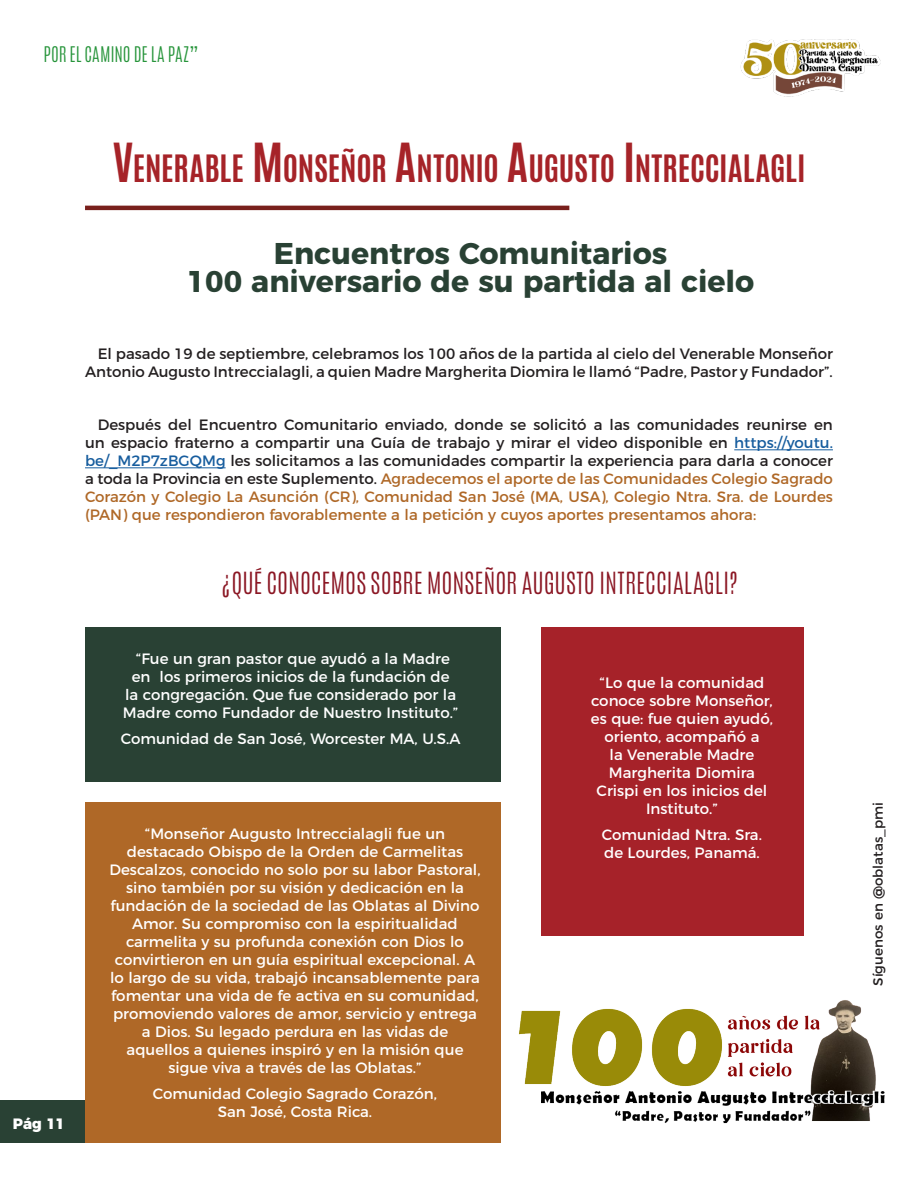
<style>
.page{position:relative;width:918px;height:1188px;background:#fff}
.page>*{position:absolute;margin:0;border:0;box-sizing:border-box;transform-origin:0 0}
.Títulos_Antonio_30{font:700 31.5px "Antonio";letter-spacing:-.005em;color:#a62328}
.Título_negrita__AZUL{font:700 30px "Montserrat";color:#294134}
.Antonio_naranja_LIGT{font:300 25.5px "Antonio";color:#8b1724}
.t1{font:300 18px "Antonio";color:#26943a}
.Montserrat_párrafo_1{font:15px/18px "Montserrat";color:#fff;text-align:center}
.Montserrat_párrafo_1-2{font:15px/18px "Montserrat";color:#231f20;text-align:right}
.t2{font:800 15px "Montserrat";color:#fff}
.t3{font:13.5px "Montserrat";color:#231f20}
.s1{font-size:45px}
.s2{color:#175d9e}
.s3{color:#af6827}
</style>
<div class="page">
<div style="left:0;top:1100px;width:112px;height:43px;background:#294134"></div>
<img style="left:740px;top:39px;width:141px;height:58px">
<div style="left:85px;top:627px;width:416px;height:155px;background:#294134"></div>
<div style="left:541px;top:627px;width:263px;height:309px;background:#a62229"></div>
<div style="left:85px;top:802px;width:416px;height:341px;background:#af6827"></div>
<hr style="left:734px;top:449px;width:99px;height:1px;background:#175d9e">
<hr style="left:85px;top:467px;width:141px;height:1px;background:#175d9e">
<hr style="left:85px;top:206px;width:484px;height:4px;background:#79201c">
<img style="left:519px;top:1000px;width:366px;height:124px">
<p class="t1" style="left:43px;top:42px;width:157px">POR EL CAMINO DE LA PAZ”</p>
<p class="Títulos_Antonio_30" style="left:112px;top:144px;width:695px"><span class="s1">V</span>ENERABLE <span class="s1">M</span> ONSEÑOR <span class="s1">A</span>NTONIO <span class="s1">A</span>UGUSTO <span class="s1">I</span> NTRECCIALAGLI</p>
<p class="Título_negrita__AZUL" style="left:274px;top:228px;width:395px">Encuentros Comunitarios</p>
<p class="Título_negrita__AZUL" style="left:187px;top:257px;width:569px">100 aniversario de su partida al cielo</p>
<p class="Montserrat_párrafo_1-2" style="left:85px;top:344px;width:749px">El pasado 19 de septiembre, celebramos los 100 años de la partida al cielo del Venerable Monseñor<br>Antonio Augusto Intreccialagli, a quien Madre Margherita Diomira le llamó “Padre, Pastor y Fundador”.</p>
<p class="Montserrat_párrafo_1-2" style="left:85px;top:415px;width:749px;text-align:justify;text-indent:13px">Después del Encuentro Comunitario enviado, donde se solicitó a las comunidades reunirse en un espacio fraterno a compartir una Guía de trabajo y mirar el video disponible en <span class="s2">https://youtu. be/_M2P7zBGQMg</span> les solicitamos a las comunidades compartir la experiencia para darla a conocer a toda la Provincia en este Suplemento. <span class="s3">Agradecemos el aporte de las Comunidades Colegio Sagrado Corazón y Colegio La Asunción (CR), Comunidad San José (MA, USA), Colegio Ntra. Sra. de Lourdes (PAN) que respondieron favorablemente a la petición y cuyos aportes presentamos ahora:</span></p>
<p class="t2" style="left:13px;top:1111px;width:54px">Pág 11</p>
<p class="Antonio_naranja_LIGT" style="left:220px;top:565px;width:520px">¿QUÉ CONOCEMOS SOBRE MONSEÑOR AUGUSTO INTRECCIALAGLI?</p>
<p class="Montserrat_párrafo_1" style="left:123px;top:648px;width:337px">“Fue un gran pastor que ayudó a la Madre en los primeros inicios de la fundación de<br>la congregación. Que fue considerado por la Madre como Fundador de Nuestro Instituto.”</p>
<p class="Montserrat_párrafo_1" style="left:121px;top:729px;width:341px">Comunidad de San José, Worcester MA, U.S.A</p>
<p class="Montserrat_párrafo_1" style="left:110px;top:823px;width:373px">“Monseñor Augusto Intreccialagli fue un destacado Obispo de la Orden de Carmelitas Descalzos, conocido no solo por su labor Pastoral, sino también por su visión y dedicación en la fundación de la sociedad de las Oblatas al Divino Amor. Su compromiso con la espiritualidad carmelita y su profunda conexión con Dios lo convirtieron en un guía espiritual excepcional. A lo largo de su vida, trabajó incansablemente para fomentar una vida de fe activa en su comunidad, promoviendo valores de amor, servicio y entrega a Dios. Su legado perdura en las vidas de aquellos a quienes inspiró y en la misión que sigue viva a través de las Oblatas.”</p>
<p class="Montserrat_párrafo_1" style="left:153px;top:1084px;width:286px">Comunidad Colegio Sagrado Corazón,<br>San José, Costa Rica.</p>
<p class="Montserrat_párrafo_1" style="left:591px;top:672px;width:184px">“Lo que la comunidad conoce sobre Monseñor, es que: fue quien ayudó, oriento, acompañó a<br>la Venerable Madre<br>Margherita Diomira<br>Crispi en los inicios del<br>Instituto.”</p>
<p class="Montserrat_párrafo_1" style="left:602px;top:825px;width:162px;text-align:left">Comunidad Ntra. Sra. de Lourdes, Panamá.</p>
<p class="t3" style="left:867px;top:986px;width:185px;rotate:-90deg">Síguenos en @oblatas_pmi</p>
</div>
